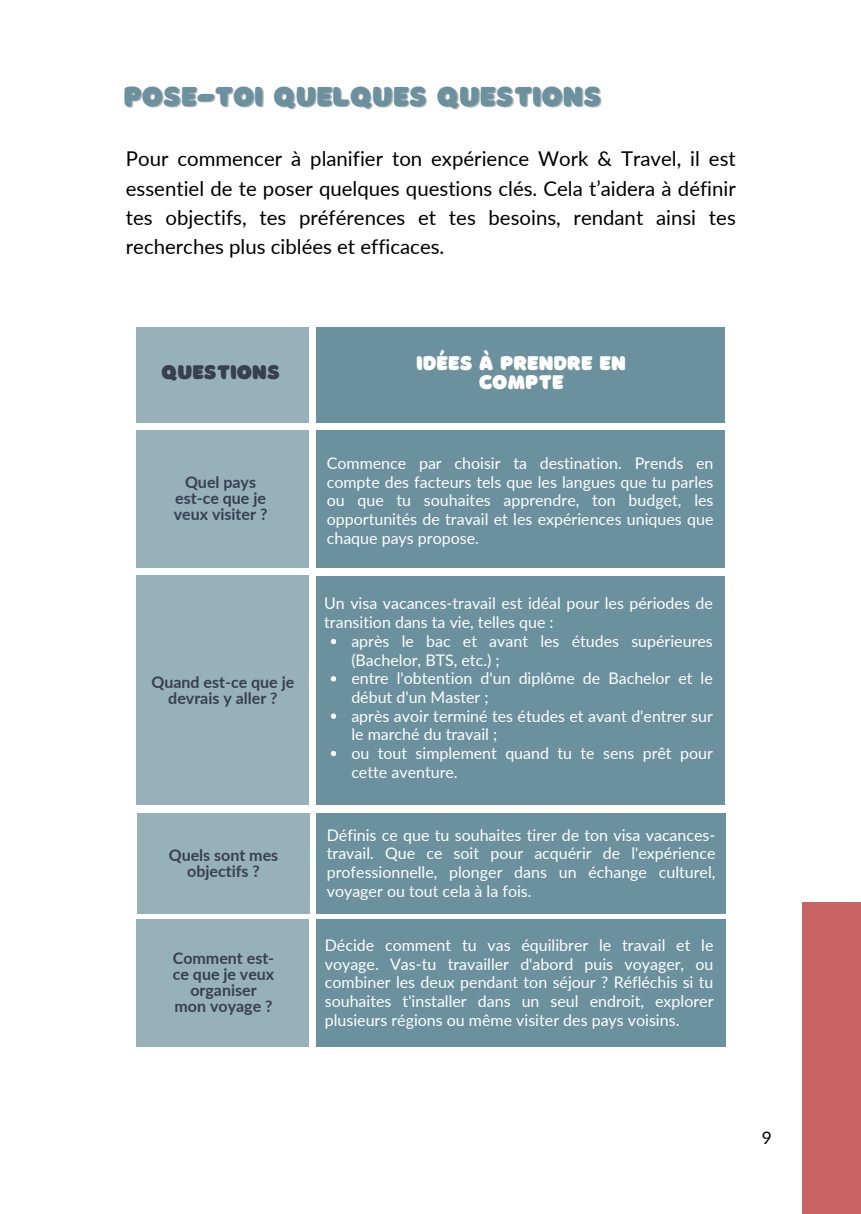
<style>
.page{position:relative;width:861px;height:1214px;background:#fff}
.page>*{position:absolute;margin:0;border:0;box-sizing:border-box;transform-origin:0 0}
.t1{font:28.6px "Borsok";color:#6b909e}
.t2{font:20.6px/19.6px "Borsok";color:#fff;text-align:center}
.t3{font:20.6px "Borsok";color:#383f51}
.t4{font:20.4px/29px "Lato";color:#000;text-align:justify}
.t5{font:17.4px "Lato";color:#000}
.t6{font:16px/18.6px "Lato";color:#fff}
.t7{font:700 16px/16px "Lato";color:#383f51;text-align:center}
</style>
<div class="page">
<div style="left:803px;top:902px;width:58px;height:311px;background:#c86366"></div>
<div style="left:316px;top:327px;width:409px;height:96px;background:#6b909e"></div>
<div style="left:136px;top:327px;width:173px;height:96px;background:#97b1bb"></div>
<div style="left:136px;top:430px;width:172px;height:138px;background:#97b1bb"></div>
<div style="left:137px;top:575px;width:172px;height:230px;background:#97b1bb"></div>
<div style="left:137px;top:812px;width:173px;height:101px;background:#97b1bb"></div>
<div style="left:316px;top:430px;width:409px;height:138px;background:#6b909e"></div>
<div style="left:316px;top:576px;width:409px;height:229px;background:#6b909e"></div>
<svg style="left:331px;top:639px;width:5px;height:5px"></svg>
<svg style="left:331px;top:676px;width:5px;height:5px"></svg>
<svg style="left:331px;top:713px;width:5px;height:6px"></svg>
<svg style="left:331px;top:751px;width:5px;height:5px"></svg>
<div style="left:317px;top:812px;width:409px;height:101px;background:#6b909e"></div>
<div style="left:137px;top:919px;width:172px;height:127px;background:#97b1bb"></div>
<div style="left:317px;top:919px;width:409px;height:127px;background:#6b909e"></div>
<h1 class="t1" style="left:123px;top:80px;width:479px">POSE-TOI QUELQUES QUESTIONS</h1>
<h2 class="t4" style="left:126px;top:144px;width:611px">Pour commencer à planifier ton expérience Work &amp; Travel, il est essentiel de te poser quelques questions clés. Cela t’aidera à définir tes objectifs, tes préférences et tes besoins, rendant ainsi tes recherches plus ciblées et efficaces.</h2>
<h2 class="t3" style="left:161px;top:360px;width:120px">QUESTIONS</h2>
<p class="t7" style="left:174px;top:474px;width:95px">Quel pays est-ce que je veux visiter ?</p>
<p class="t7" style="left:152px;top:674px;width:144px">Quand est-ce que je devrais y aller ?</p>
<h3 class="t7" style="left:169px;top:846px;width:111px">Quels sont mes objectifs ?</h3>
<p class="t7" style="left:173px;top:950px;width:103px">Comment est&shy;ce que je veux organiser mon voyage ?</p>
<p class="t2" style="left:416px;top:353px;width:211px">IDÉES À PRENDRE EN<br>COMPTE</p>
<h2 class="t6" style="left:327px;top:453px;width:388px;text-align:justify">Commence par choisir ta destination. Prends en compte des facteurs tels que les langues que tu parles ou que tu souhaites apprendre, ton budget, les opportunités de travail et les expériences uniques que chaque pays propose.</h2>
<h3 class="t6" style="left:324px;top:594px;width:390px">Un visa vacances-travail est idéal pour les périodes de transition dans ta vie, telles que :</h3>
<p class="t6" style="left:351px;top:631px;width:363px">après le bac et avant les études supérieures (Bachelor, BTS, etc.) ;</p>
<h3 class="t6" style="left:351px;top:668px;width:363px">entre l'obtention d'un diplôme de Bachelor et le début d'un Master ;</h3>
<p class="t6" style="left:351px;top:706px;width:363px">après avoir terminé tes études et avant d'entrer sur le marché du travail ;</p>
<p class="t6" style="left:351px;top:743px;width:363px">ou tout simplement quand tu te sens prêt pour cette aventure.</p>
<p class="t6" style="left:327px;top:825px;width:390px;text-align:justify">Définis ce que tu souhaites tirer de ton visa vacances&shy;travail. Que ce soit pour acquérir de l'expérience professionnelle, plonger dans un échange culturel, voyager ou tout cela à la fois.</p>
<h3 class="t6" style="left:325px;top:935px;width:390px;text-align:justify">Décide comment tu vas équilibrer le travail et le voyage. Vas-tu travailler d'abord puis voyager, ou combiner les deux pendant ton séjour ? Réfléchis si tu souhaites t'installer dans un seul endroit, explorer plusieurs régions ou même visiter des pays voisins.</h3>
<p class="t5" style="left:762px;top:1127px;width:12px">9</p>
</div>
